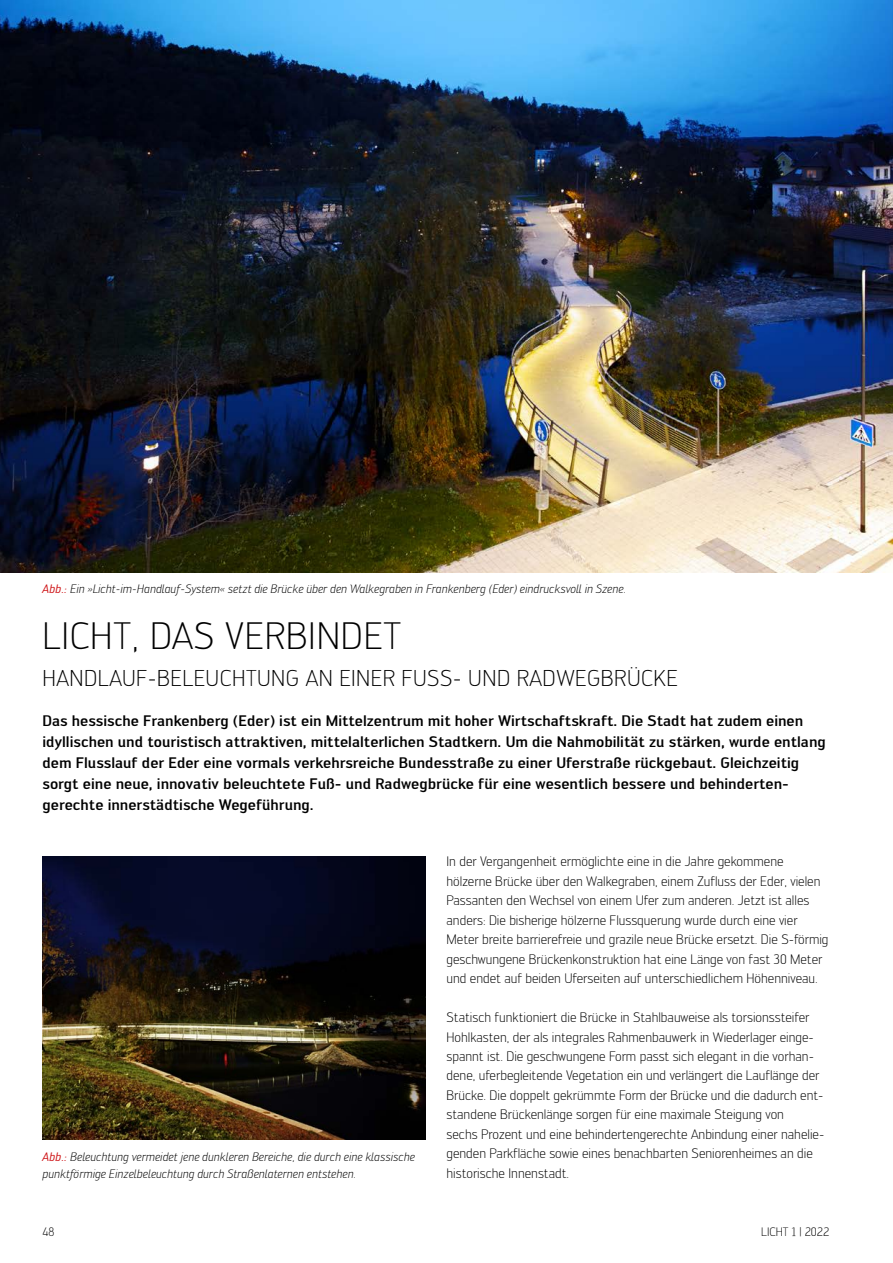
<style>
.page{position:relative;width:893px;height:1263px;background:#fff}
.page>*{position:absolute;margin:0;border:0;box-sizing:border-box;transform-origin:0 0}
.t1{font:300 37.5px "Engel";letter-spacing:.02em;color:#000}
.t2{font:300 22.5px "Engel";letter-spacing:.02em;color:#000}
.t3{font:500 15px/21px "Engel";color:#000}
.t4{font:300 13.5px/19.5px "Engel";color:#000}
.t5{font:italic 300 12px/16.8px "Engel";color:#000}
.t6{font:300 12px "Engel";color:#000}
.s1{font-weight:400;color:#cd1013}
</style>
<div class="page">
<img style="left:0;top:0;width:893px;height:572px">
<img style="left:43px;top:857px;width:382px;height:282px">
<p class="t5" style="left:43px;top:581px;width:585px"><span class="s1">Abb.:</span> Ein »Licht-im-Handlauf-System« setzt die Brücke über den Walkegraben in Frankenberg (Eder) eindrucksvoll in Szene.</p>
<h1 class="t1" style="left:43px;top:614px;width:360px">LICHT, DAS VERBINDET</h1>
<h2 class="t2" style="left:43px;top:665px;width:229px">HAN DLAU F-BELEUCHTUNG</h2>
<h2 class="t2" style="left:306px;top:665px;width:374px">AN EINER FUSS- UN D RADWEGBRÜCKE</h2>
<p class="t3" style="left:43px;top:710px;width:785px">Das hessische Frankenberg (Eder) ist ein Mittelzentrum mit hoher Wirtschaftskraft. Die Stadt hat zudem einen idyllischen und touristisch attraktiven, mittelalterlichen Stadtkern. Um die Nahmobilität zu stärken, wurde entlang dem Flusslauf der Eder eine vormals verkehrsreiche Bundesstraße zu einer Uferstraße rückgebaut. Gleichzeitig sorgt eine neue, innovativ beleuchtete Fuß- und Radwegbrücke für eine wesentlich bessere und behinderten&shy;gerechte innerstädtische Wegeführung.</p>
<p class="t5" style="left:43px;top:1148px;width:374px"><span class="s1">Abb.:</span> Beleuchtung vermeidet jene dunkleren Bereiche, die durch eine klassische punktförmige Einzelbeleuchtung durch Straßenlaternen entstehen.</p>
<p class="t4" style="left:446px;top:852px;width:384px">In der Vergangenheit ermöglichte eine in die Jahre gekommene hölzerne Brücke über den Walkegraben, einem Zufluss der Eder, vielen Passanten den Wechsel von einem Ufer zum anderen. Jetzt ist alles anders: Die bisherige hölzerne Flussquerung wurde durch eine vier Meter breite barrierefreie und grazile neue Brücke ersetzt. Die S-förmig geschwungene Brückenkonstruktion hat eine Länge von fast 30 Meter und endet auf beiden Uferseiten auf unterschiedlichem Höhenniveau.</p>
<p class="t4" style="left:446px;top:1007px;width:379px">Statisch funktioniert die Brücke in Stahlbauweise als torsionssteifer Hohlkasten, der als integrales Rahmenbauwerk in Wiederlager einge&shy;spannt ist. Die geschwungene Form passt sich elegant in die vorhan&shy;dene, uferbegleitende Vegetation ein und verlängert die Lauflänge der Brücke. Die doppelt gekrümmte Form der Brücke und die dadurch ent&shy;standene Brückenlänge sorgen für eine maximale Steigung von<br>sechs Prozent und eine behindertengerechte Anbindung einer nahelie&shy;genden Parkfläche sowie eines benachbarten Seniorenheimes an die historische Innenstadt.</p>
<p class="t6" style="left:43px;top:1225px;width:13px">48</p>
<p class="t6" style="left:761px;top:1225px;width:70px">LICHT 1 | 2022</p>
</div>
